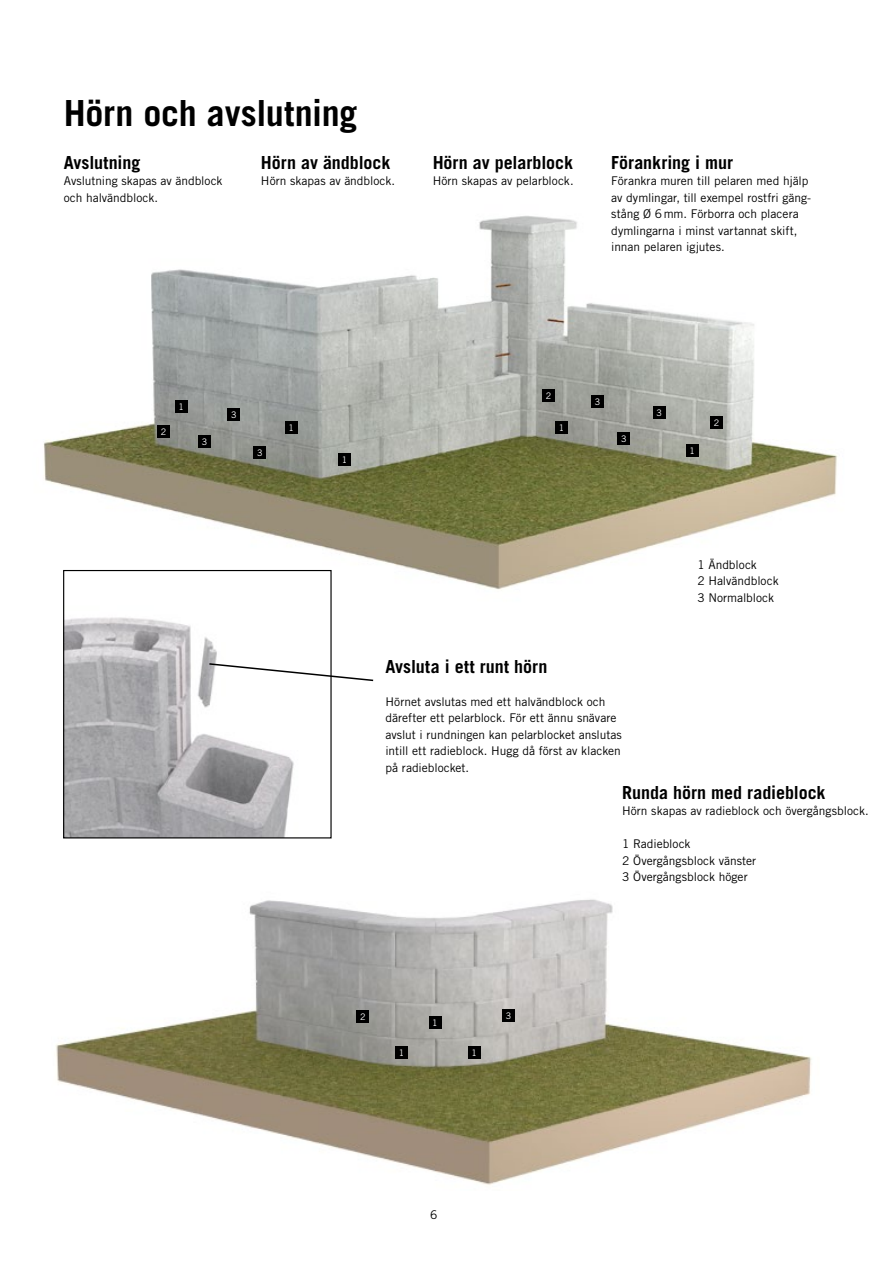
<style>
.page{position:relative;width:893px;height:1263px;background:#fff}
.page>*{position:absolute;margin:0;border:0;box-sizing:border-box;transform-origin:0 0}
.t1{font:700 36px "Trade Gothic";letter-spacing:-.005em;color:#000}
.t2{font:700 18px "Trade Gothic";color:#000}
.t3{font:12px/16.5px "Trade Gothic";color:#000}
.t4{font:9px "Trade Gothic";color:#fff}
</style>
<div class="page">
<img style="left:43px;top:216px;width:795px;height:374px">
<img style="left:56px;top:838px;width:756px;height:347px">
<div style="left:395px;top:1046px;width:13px;height:13px;background:#000"></div>
<div style="left:468px;top:1046px;width:12px;height:12px;background:#000"></div>
<div style="left:429px;top:1016px;width:12px;height:13px;background:#000"></div>
<div style="left:357px;top:1010px;width:12px;height:13px;background:#000"></div>
<div style="left:502px;top:1009px;width:13px;height:13px;background:#000"></div>
<img style="left:65px;top:572px;width:265px;height:264px">
<div style="left:63px;top:570px;width:269px;height:268px;border:1px solid #000"></div>
<svg style="left:208px;top:662px;width:166px;height:20px"></svg>
<div style="left:157px;top:425px;width:13px;height:13px;background:#000"></div>
<div style="left:710px;top:416px;width:13px;height:13px;background:#000"></div>
<div style="left:542px;top:389px;width:13px;height:13px;background:#000"></div>
<div style="left:686px;top:444px;width:13px;height:13px;background:#000"></div>
<div style="left:555px;top:421px;width:13px;height:13px;background:#000"></div>
<div style="left:338px;top:453px;width:13px;height:13px;background:#000"></div>
<div style="left:285px;top:421px;width:13px;height:13px;background:#000"></div>
<div style="left:175px;top:400px;width:13px;height:12px;background:#000"></div>
<div style="left:591px;top:395px;width:13px;height:13px;background:#000"></div>
<div style="left:653px;top:406px;width:12px;height:13px;background:#000"></div>
<div style="left:617px;top:432px;width:13px;height:12px;background:#000"></div>
<div style="left:198px;top:435px;width:13px;height:13px;background:#000"></div>
<div style="left:253px;top:446px;width:13px;height:13px;background:#000"></div>
<div style="left:227px;top:408px;width:13px;height:13px;background:#000"></div>
<h1 class="t1" style="left:64px;top:91px;width:295px">Hörn och avslutning</h1>
<h2 class="t2" style="left:64px;top:151px;width:78px">Avslutning</h2>
<p class="t3" style="left:64px;top:173px;width:160px">Avslutning skapas av ändblock och halvändblock.</p>
<h2 class="t2" style="left:261px;top:151px;width:131px">Hörn av ändblock</h2>
<p class="t3" style="left:261px;top:173px;width:136px">Hörn skapas av ändblock.</p>
<h2 class="t2" style="left:433px;top:151px;width:142px">Hörn av pelarblock</h2>
<p class="t3" style="left:433px;top:173px;width:142px">Hörn skapas av pelarblock.</p>
<h2 class="t2" style="left:611px;top:151px;width:123px">Förankring i mur</h2>
<p class="t3" style="left:611px;top:173px;width:201px">Förankra muren till pelaren med hjälp av dymlingar, till exempel rostfri gäng&shy;stång Ø 6mm. Förborra och placera dymlingarna i minst vartannat skift, innan pelaren igjutes.</p>
<p class="t4" style="left:161px;top:426px;width:7px">2</p>
<p class="t4" style="left:178px;top:401px;width:7px">1</p>
<p class="t4" style="left:202px;top:436px;width:7px">3</p>
<p class="t4" style="left:231px;top:409px;width:7px">3</p>
<p class="t4" style="left:257px;top:447px;width:7px">3</p>
<p class="t4" style="left:289px;top:422px;width:7px">1</p>
<p class="t4" style="left:342px;top:454px;width:7px">1</p>
<p class="t4" style="left:546px;top:390px;width:7px">2</p>
<p class="t4" style="left:559px;top:422px;width:7px">1</p>
<p class="t4" style="left:595px;top:397px;width:7px">3</p>
<p class="t4" style="left:621px;top:433px;width:7px">3</p>
<p class="t4" style="left:656px;top:408px;width:7px">3</p>
<p class="t4" style="left:689px;top:446px;width:7px">1</p>
<p class="t4" style="left:714px;top:417px;width:7px">2</p>
<p class="t3" style="left:697px;top:556px;width:83px">1 Ändblock<br>2 Halvändblock<br>3 Normalblock</p>
<h2 class="t2" style="left:385px;top:655px;width:163px">Avsluta i ett runt hörn</h2>
<p class="t3" style="left:385px;top:693px;width:238px">Hörnet avslutas med ett halvändblock och därefter ett pelarblock. För ett ännu snävare avslut i rundningen kan pelarblocket anslutas intill ett radieblock. Hugg då först av klacken på radieblocket.</p>
<p class="t4" style="left:360px;top:1011px;width:7px">2</p>
<p class="t4" style="left:506px;top:1010px;width:7px">3</p>
<p class="t4" style="left:432px;top:1017px;width:7px">1</p>
<p class="t4" style="left:399px;top:1048px;width:7px">1</p>
<p class="t4" style="left:471px;top:1047px;width:7px">1</p>
<p class="t3" style="left:430px;top:1206px;width:9px">6</p>
<h2 class="t2" style="left:622px;top:781px;width:205px">Runda hörn med radieblock</h2>
<p class="t3" style="left:622px;top:803px;width:248px">Hörn skapas av radieblock och övergångsblock.</p>
<p class="t3" style="left:622px;top:836px;width:136px">1 Radieblock<br>2 Övergångsblock vänster<br>3 Övergångsblock höger</p>
</div>
